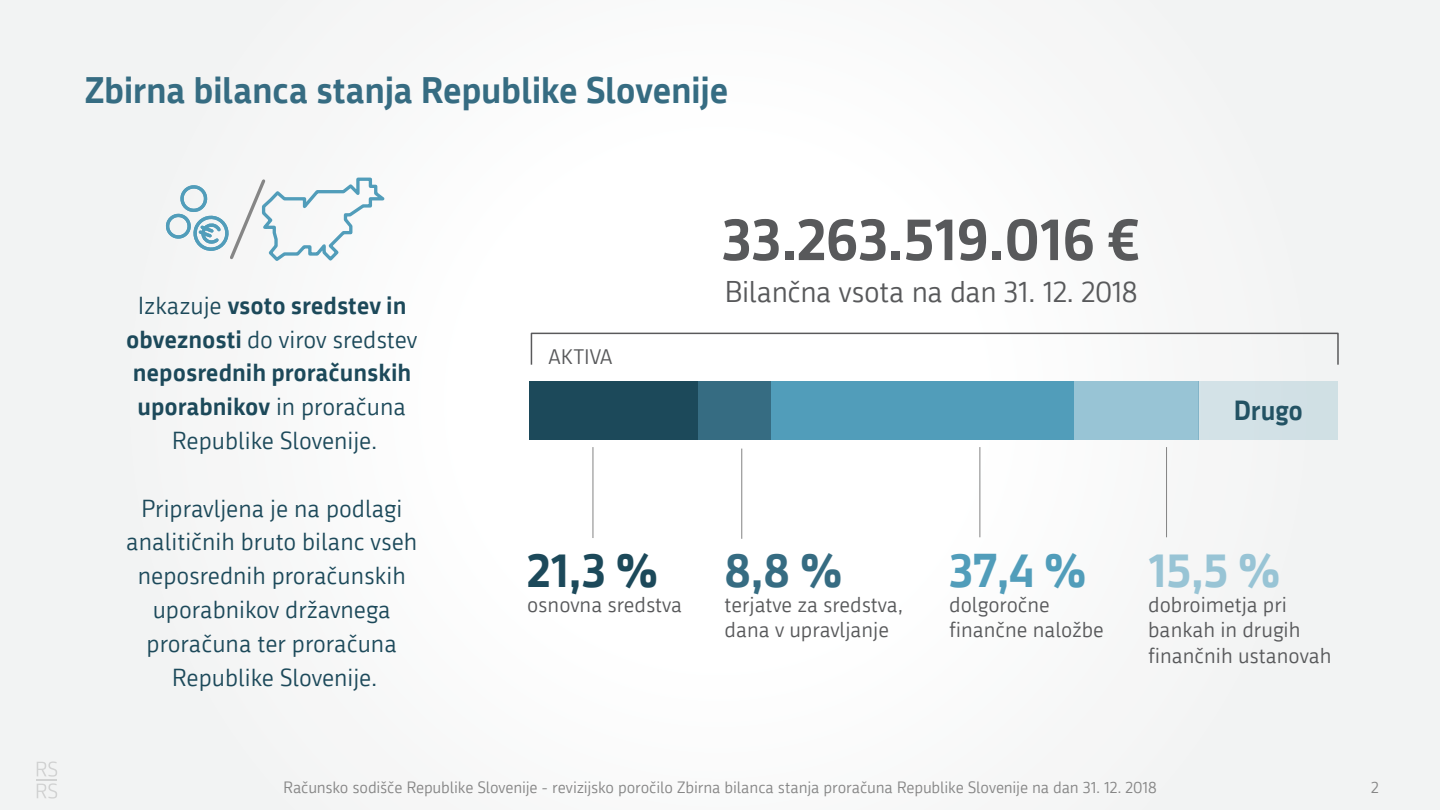
<style>
.page{position:relative;width:1440px;height:810px;background:#f8f8f8}
.page>*{position:absolute;margin:0;border:0;box-sizing:border-box;transform-origin:0 0}
.t1{font:700 58.57px "Republika";color:#58595b}
.t2{font:700 47.25px "Republika";color:#1c495a}
.t3{font:700 47.25px "Republika";color:#519dba}
.t4{font:700 47.25px "Republika";color:#98c4d5}
.t5{font:700 47.25px "Republika";color:#366c82}
.t6{font:700 36px "Republika";letter-spacing:-.015em;color:#366c82}
.t7{font:29.25px "Republika";letter-spacing:-.015em;color:#58595b}
.t8{font:700 27px "Republika";color:#235364;scale:.96 1}
.t9{font:24px/33.8px "Republika";color:#1c495a;text-align:center}
.t10{font:700 24px/33.8px "Republika";color:#1c495a;text-align:center}
.t11{font:21px/25.2px "Republika";color:#58595b}
.t12{font:20.48px "Republika";color:#58595b}
.t13{font:15.98px "Republika";letter-spacing:-.01em;color:#868686}
.s1{font-weight:400}
</style>
<div class="page">
<svg style="left:37px;top:761px;width:20px;height:16px"></svg>
<hr style="left:37px;top:779px;width:20px;height:2px;background:#868686">
<svg style="left:37px;top:783px;width:20px;height:16px"></svg>
<div style="left:531px;top:333px;width:808px;height:32px;border:1px solid #59595b"></div>
<hr style="left:592px;top:447px;width:1px;height:91px;background:#868686">
<hr style="left:741px;top:449px;width:1px;height:90px;background:#868686">
<hr style="left:979px;top:447px;width:1px;height:90px;background:#868686">
<hr style="left:1166px;top:447px;width:1px;height:90px;background:#868686">
<div style="left:529px;top:382px;width:171px;height:58px;background:#1c495a"></div>
<div style="left:699px;top:382px;width:72px;height:58px;background:#366c82"></div>
<div style="left:771px;top:382px;width:303px;height:58px;background:#519dba"></div>
<div style="left:1074px;top:382px;width:125px;height:58px;background:#98c4d5"></div>
<div style="left:1199px;top:382px;width:139px;height:58px;background:#d2e1e6"></div>
<svg style="left:165px;top:177px;width:220px;height:84px"></svg>
<h3 class="t6" style="left:84px;top:63px;width:646px">Zbirna bilanca stanja Republike Slovenije</h3>
<p class="t10" style="left:126px;top:287px;width:293px"><span class="s1">Izkazuje</span> vsoto sredstev in obveznosti <span class="s1">do virov sredstev </span>neposrednih proračunskih uporabnikov <span class="s1">in proračuna<br>Republike Slovenije.</span></p>
<p class="t9" style="left:126px;top:490px;width:292px">Pripravljena je na podlagi analitičnih bruto bilanc vseh neposrednih proračunskih uporabnikov državnega proračuna ter proračuna<br>Republike Slovenije.</p>
<p class="t12" style="left:549px;top:342px;width:65px">AKTIVA</p>
<h1 class="t1" style="left:722px;top:195px;width:419px">33.263.519.016 €</h1>
<p class="t7" style="left:724px;top:272px;width:415px">Bilančna vsota na dan 31. 12. 2018</p>
<p class="t8" style="left:1234px;top:390px;width:73px">Drugo</p>
<h2 class="t2" style="left:527px;top:535px;width:133px">21,3 %</h2>
<p class="t11" style="left:527px;top:591px;width:157px">osnovna sredstva</p>
<h2 class="t5" style="left:725px;top:535px;width:119px">8,8 %</h2>
<p class="t11" style="left:725px;top:591px;width:180px">terjatve za sredstva, dana v upravljanje</p>
<h2 class="t3" style="left:949px;top:535px;width:139px">37,4 %</h2>
<p class="t11" style="left:949px;top:591px;width:156px">dolgoročne finančne naložbe</p>
<h2 class="t4" style="left:1148px;top:535px;width:134px">15,5 %</h2>
<p class="t11" style="left:1148px;top:591px;width:185px">dobroimetja pri bankah in drugih finančnih ustanovah</p>
<p class="t13" style="left:283px;top:777px;width:875px">Računsko sodišče Republike Slovenije - revizijsko poročilo Zbirna bilanca stanja proračuna Republike Slovenije na dan 31. 12. 2018</p>
<p class="t13" style="left:1371px;top:777px;width:9px">2</p>
</div>
